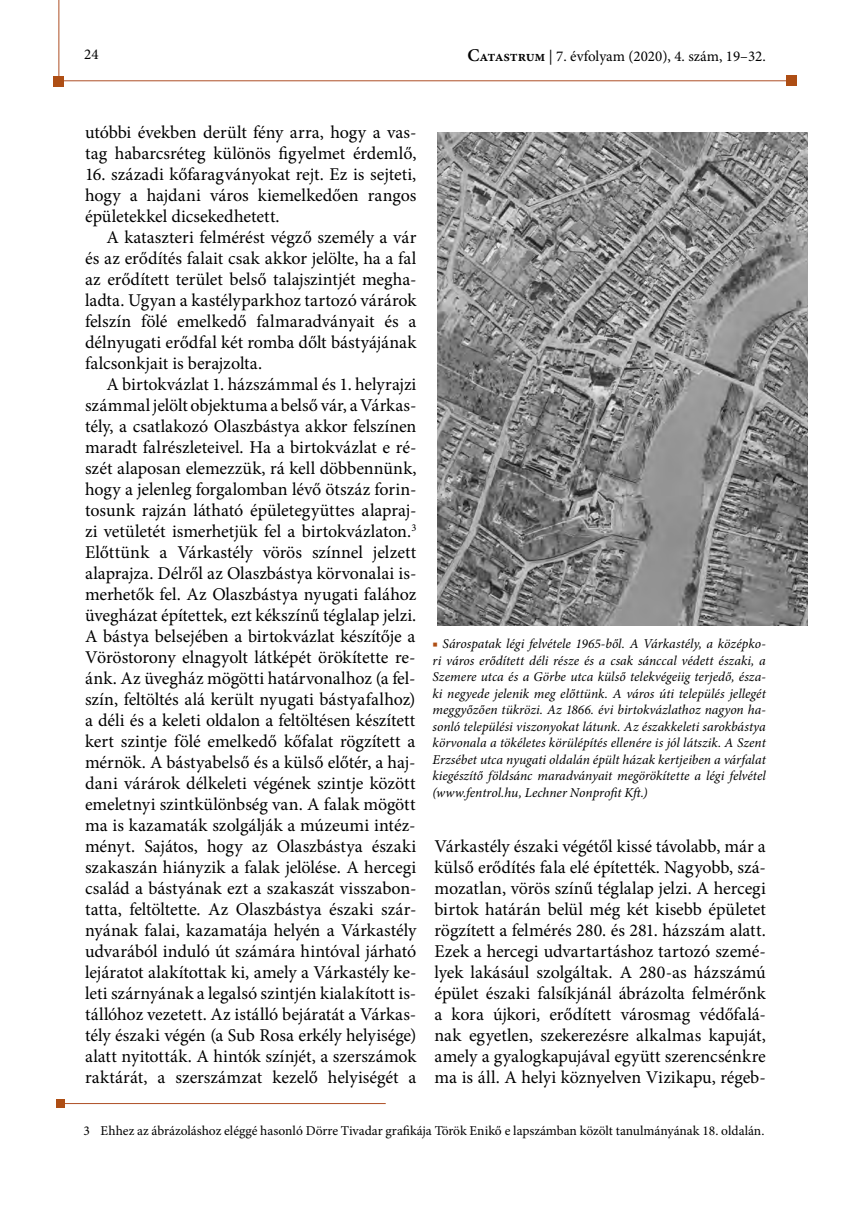
<style>
.page{position:relative;width:851px;height:1212px;background:#fff}
.page>*{position:absolute;margin:0;border:0;box-sizing:border-box;transform-origin:0 0}
.t1{font:18px/21px "Minion Pro";letter-spacing:-.005em;color:#000;text-align:justify}
.t2{font:15px "Minion Pro";color:#000}
.képaláírás{font:italic 13.5px/16.5px "Minion Pro";letter-spacing:-.005em;color:#000;text-align:justify}
.footnote_text{font:13.5px "Minion Pro";color:#000}
.s1{font-weight:600;font-size:18px}
.s2{font-weight:600}
.s3{color:#ae4e14}
</style>
<div class="page">
<hr style="left:57px;top:81px;width:734px;height:1px;background:#ae4f25">
<hr style="left:59px;top:0;width:1px;height:81px;background:#ae4f25">
<div style="left:786px;top:76px;width:10px;height:10px;background:#ae4e14"></div>
<div style="left:54px;top:76px;width:10px;height:10px;background:#ae4e14"></div>
<hr style="left:57px;top:1103px;width:328px;height:1px;background:#ae4f25">
<div style="left:57px;top:1100px;width:8px;height:8px;background:#ae4e14"></div>
<img style="left:438px;top:133px;width:369px;height:493px">
<p class="t2" style="left:84px;top:45px;width:16px">24</p>
<p class="t2" style="left:467px;top:46px;width:300px"><span class="s1">C</span><span class="s2">atastrum</span> | 7. évfolyam (2020), 4. szám, 19–32.</p>
<p class="t1" style="left:85px;top:122px;width:333px">utóbbi években derült fény arra, hogy a vas&shy;tag habarcsréteg különös figyelmet érdemlő,</p>
<p class="t1" style="left:85px;top:164px;width:333px">16. századi kőfaragványokat rejt. Ez is sejteti, hogy a hajdani város kiemelkedően rangos épületekkel dicsekedhetett.</p>
<p class="t1" style="left:85px;top:227px;width:333px;text-indent:21px">A kataszteri felmérést végző személy a vár és az erődítés falait csak akkor jelölte, ha a fal az erődített terület belső talajszintjét megha&shy;ladta. Ugyan a kastélyparkhoz tartozó várárok felszín fölé emelkedő falmaradványait és a délnyugati erődfal két romba dőlt bástyájának falcsonkjait is berajzolta.</p>
<p class="t1" style="left:85px;top:374px;width:333px;text-indent:21px">A birtokvázlat 1. házszámmal és 1. helyrajzi számmal jelölt objektuma a belső vár, a Várkas&shy;tély, a csatlakozó Olaszbástya akkor felszínen maradt falrészleteivel. Ha a birtokvázlat e ré&shy;szét alaposan elemezzük, rá kell döbbennünk, hogy a jelenleg forgalomban lévő ötszáz forin&shy;tosunk rajzán látható épületegyüttes alapraj&shy;zi vetületét ismerhetjük fel a birtokvázlaton.<sup>3<br></sup>Előttünk a Várkastély vörös színnel jelzett alaprajza. Délről az Olaszbástya körvonalai is&shy;merhetők fel. Az Olaszbástya nyugati falához üvegházat építettek, ezt kékszínű téglalap jelzi.<br>A bástya belsejében a birtokvázlat készítője a Vöröstorony elnagyolt látképét örökítette re&shy;ánk. Az üvegház mögötti határvonalhoz (a fel&shy;szín, feltöltés alá került nyugati bástyafalhoz) a déli és a keleti oldalon a feltöltésen készített kert szintje fölé emelkedő kőfalat rögzített a mérnök. A bástyabelső és a külső előtér, a haj&shy;dani várárok délkeleti végének szintje között emeletnyi szintkülönbség van. A falak mögött ma is kazamaták szolgálják a múzeumi intéz&shy;ményt. Sajátos, hogy az Olaszbástya északi szakaszán hiányzik a falak jelölése. A hercegi család a bástyának ezt a szakaszát visszabon&shy;tatta, feltöltette. Az Olaszbástya északi szár&shy;nyának falai, kazamatája helyén a Várkastély udvarából induló út számára hintóval járható lejáratot alakítottak ki, amely a Várkastély ke&shy;leti szárnyának a legalsó szintjén kialakított is&shy;tállóhoz vezetett. Az istálló bejáratát a Várkas&shy;tély északi végén (a Sub Rosa erkély helyisége) alatt nyitották. A hintók színjét, a szerszámok raktárát, a szerszámzat kezelő helyiségét a</p>
<p class="képaláírás" style="left:432px;top:636px;width:335px"><span class="s3">■</span> Sárospatak légi felvétele 1965-ből. A Várkastély, a középko&shy;ri város erődített déli része és a csak sánccal védett északi, a Szemere utca és a Görbe utca külső telekvégeiig terjedő, észa&shy;ki negyede jelenik meg előttünk. A város úti település jellegét meggyőzően tükrözi. Az 1866. évi birtokvázlathoz nagyon ha&shy;sonló települési viszonyokat látunk. Az északkeleti sarokbástya körvonala a tökéletes körülépítés ellenére is jól látszik. A Szent Erzsébet utca nyugati oldalán épült házak kertjeiben a várfalat kiegészítő földsánc maradványait megörökítette a légi felvétel (www.fentrol.hu, Lechner Nonprofit Kft.)</p>
<p class="t1" style="left:434px;top:836px;width:333px">Várkastély északi végétől kissé távolabb, már a külső erődítés fala elé építették. Nagyobb, szá&shy;mozatlan, vörös színű téglalap jelzi. A hercegi birtok határán belül még két kisebb épületet rögzített a felmérés 280. és 281. házszám alatt.<br>Ezek a hercegi udvartartáshoz tartozó szemé&shy;lyek lakásául szolgáltak. A 280-as házszámú épület északi falsíkjánál ábrázolta felmérőnk a kora újkori, erődített városmag védőfalá&shy;nak egyetlen, szekerezésre alkalmas kapuját, amely a gyalogkapujával együtt szerencsénkre ma is áll. A helyi köznyelven Vizikapu, régeb-</p>
<p class="footnote_text" style="left:84px;top:1122px;width:682px">3 Ehhez az ábrázoláshoz eléggé hasonló Dörre Tivadar grafikája Török Enikő e lapszámban közölt tanulmányának 18. oldalán.</p>
</div>
